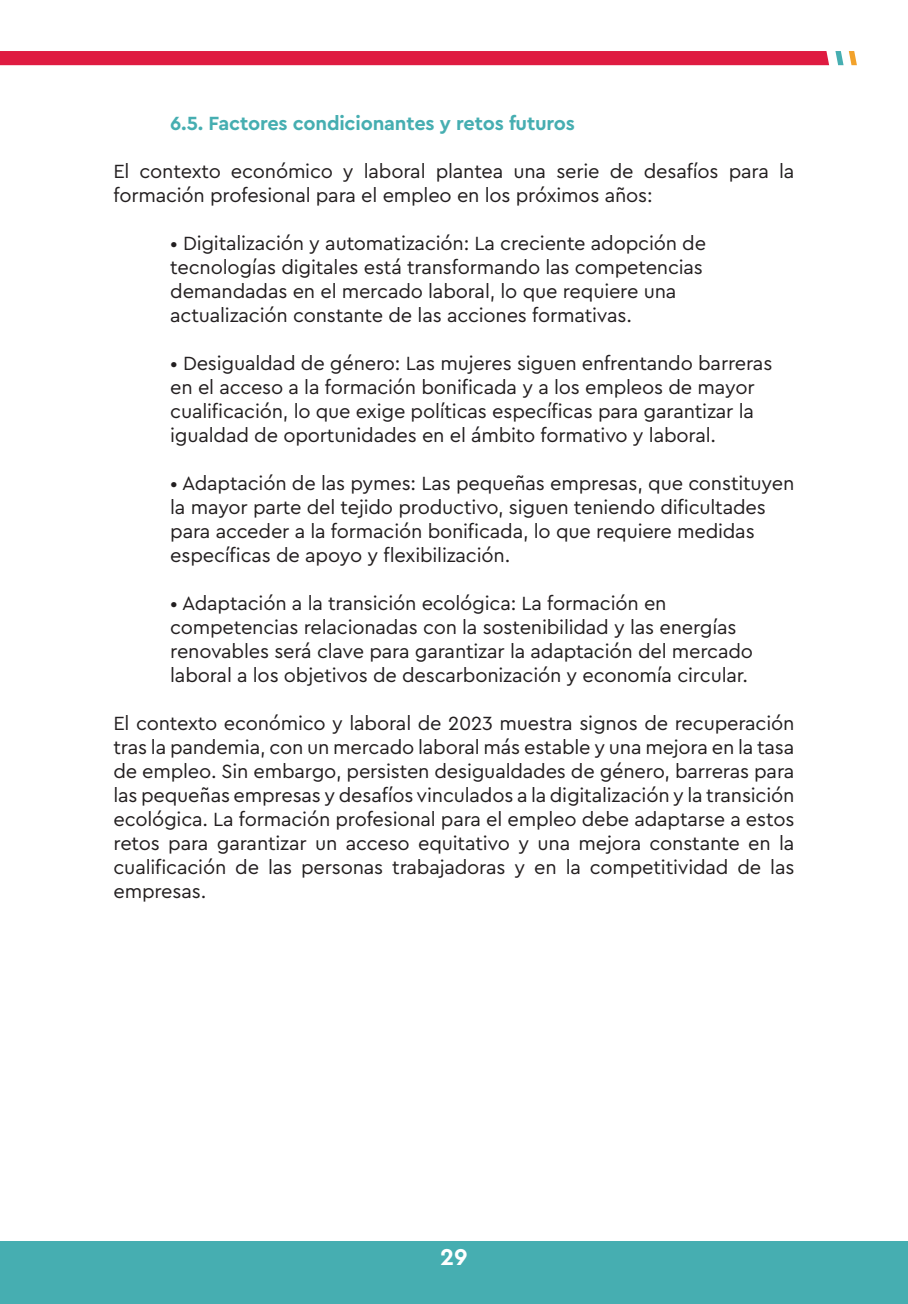
<style>
.page{position:relative;width:908px;height:1304px;background:#fff}
.page>*{position:absolute;margin:0;border:0;box-sizing:border-box;transform-origin:0 0}
.t1{font:700 24px "Cera Pro";color:#fff}
.t2{font:20px/24px "Cera Pro";letter-spacing:-.01em;color:#231f20}
.t3{font:700 20px "Cera Pro";letter-spacing:-.01em;color:#46aeb1}
</style>
<div class="page">
<div style="left:0;top:1242px;width:907px;height:62px;background:#46aeb1"></div>
<div style="left:0;top:51px;width:828px;height:14px;background:#df1b41"></div>
<svg style="left:835px;top:51px;width:21px;height:14px"></svg>
<p class="t3" style="left:170px;top:110px;width:406px">6.5. Factores condicionantes y retos futuros</p>
<p class="t2" style="left:113px;top:158px;width:682px">El contexto económico y laboral plantea una serie de desafíos para la formación profesional para el empleo en los próximos años:</p>
<p class="t2" style="left:170px;top:230px;width:537px">• Digitalización y automatización: La creciente adopción de tecnologías digitales está transformando las competencias demandadas en el mercado laboral, lo que requiere una actualización constante de las acciones formativas.</p>
<p class="t2" style="left:170px;top:350px;width:603px">• Desigualdad de género: Las mujeres siguen enfrentando barreras en el acceso a la formación bonificada y a los empleos de mayor cualificación, lo que exige políticas específicas para garantizar la igualdad de oportunidades en el ámbito formativo y laboral.</p>
<p class="t2" style="left:170px;top:470px;width:625px">• Adaptación de las pymes: Las pequeñas empresas, que constituyen la mayor parte del tejido productivo, siguen teniendo dificultades para acceder a la formación bonificada, lo que requiere medidas específicas de apoyo y flexibilización.</p>
<p class="t2" style="left:170px;top:590px;width:584px">• Adaptación a la transición ecológica: La formación en competencias relacionadas con la sostenibilidad y las energías renovables será clave para garantizar la adaptación del mercado laboral a los objetivos de descarbonización y economía circular.</p>
<p class="t2" style="left:113px;top:710px;width:682px;text-align:justify">El contexto económico y laboral de 2023 muestra signos de recuperación tras la pandemia, con un mercado laboral más estable y una mejora en la tasa de empleo. Sin embargo, persisten desigualdades de género, barreras para las pequeñas empresas y desafíos vinculados a la digitalización y la transición ecológica. La formación profesional para el empleo debe adaptarse a estos retos para garantizar un acceso equitativo y una mejora constante en la cualificación de las personas trabajadoras y en la competitividad de las empresas.</p>
<p class="t1" style="left:440px;top:1241px;width:29px">29</p>
</div>
